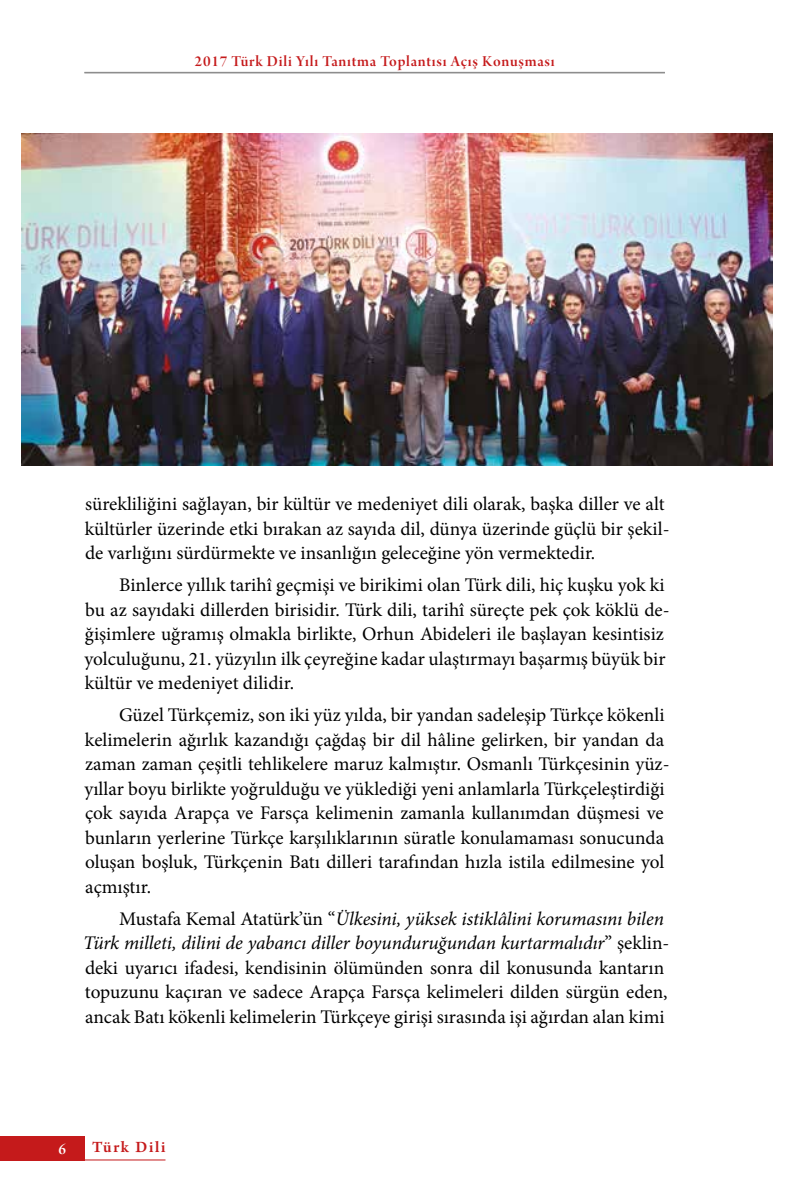
<style>
.page{position:relative;width:794px;height:1191px;background:#fff}
.page>*{position:absolute;margin:0;border:0;box-sizing:border-box;transform-origin:0 0}
.t1{font:19.25px/24.5px "Minion Pro";color:#000}
.t2{font:600 16.62px "Arno Pro";letter-spacing:.1em;color:#c51a1b}
.t3{font:16.1px "Arno Pro Smbd Display";letter-spacing:.045em;color:#c51a1b}
.t4{font:16.1px "Arno Pro Smbd Display";color:#fff}
.s1{font-style:italic}
</style>
<div class="page">
<hr style="left:84px;top:72px;width:581px;height:1px;background:#878787">
<hr style="left:84px;top:73px;width:581px;height:1px;background:#878787">
<div style="left:0;top:1135px;width:84px;height:25px;background:#c51a1b"></div>
<hr style="left:84px;top:1159px;width:81px;height:1px;background:#c51a1b">
<img style="left:22px;top:134px;width:750px;height:331px">
<p class="t3" style="left:195px;top:52px;width:362px">2017 Türk Dili Yılı Tanıtma Toplantısı Açış Konuşması</p>
<p class="t1" style="left:85px;top:492px;width:586px">sürekliliğini sağlayan, bir kültür ve medeniyet dili olarak, başka diller ve alt kültürler üzerinde etki bırakan az sayıda dil, dünya üzerinde güçlü bir şekil&shy;de varlığını sürdürmekte ve insanlığın geleceğine yön vermektedir.</p>
<p class="t1" style="left:84px;top:573px;width:586px;text-indent:35px">Binlerce yıllık tarihî geçmişi ve birikimi olan Türk dili, hiç kuşku yok ki bu az sayıdaki dillerden birisidir. Türk dili, tarihî süreçte pek çok köklü de&shy;ğişimlere uğramış olmakla birlikte, Orhun Abideleri ile başlayan kesintisiz yolculuğunu, 21. yüzyılın ilk çeyreğine kadar ulaştırmayı başarmış büyük bir kültür ve medeniyet dilidir.</p>
<p class="t1" style="left:84px;top:703px;width:586px;text-indent:35px">Güzel Türkçemiz, son iki yüz yılda, bir yandan sadeleşip Türkçe kökenli kelimelerin ağırlık kazandığı çağdaş bir dil hâline gelirken, bir yandan da zaman zaman çeşitli tehlikelere maruz kalmıştır. Osmanlı Türkçesinin yüz&shy;yıllar boyu birlikte yoğrulduğu ve yüklediği yeni anlamlarla Türkçeleştirdiği çok sayıda Arapça ve Farsça kelimenin zamanla kullanımdan düşmesi ve bunların yerlerine Türkçe karşılıklarının süratle konulamaması sonucunda oluşan boşluk, Türkçenin Batı dilleri tarafından hızla istila edilmesine yol açmıştır.</p>
<p class="t1" style="left:83px;top:906px;width:588px;text-indent:36px">Mustafa Kemal Atatürk’ün “<span class="s1">Ülkesini, yüksek istiklâlini korumasını bilen Türk milleti, dilini de yabancı diller boyunduruğundan kurtarmalıdır</span>” şeklin&shy;deki uyarıcı ifadesi, kendisinin ölümünden sonra dil konusunda kantarın topuzunu kaçıran ve sadece Arapça Farsça kelimeleri dilden sürgün eden, ancak Batı kökenli kelimelerin Türkçeye girişi sırasında işi ağırdan alan kimi</p>
<p class="t4" style="left:58px;top:1140px;width:9px">6</p>
<p class="t2" style="left:92px;top:1137px;width:75px">Türk Dili</p>
</div>
